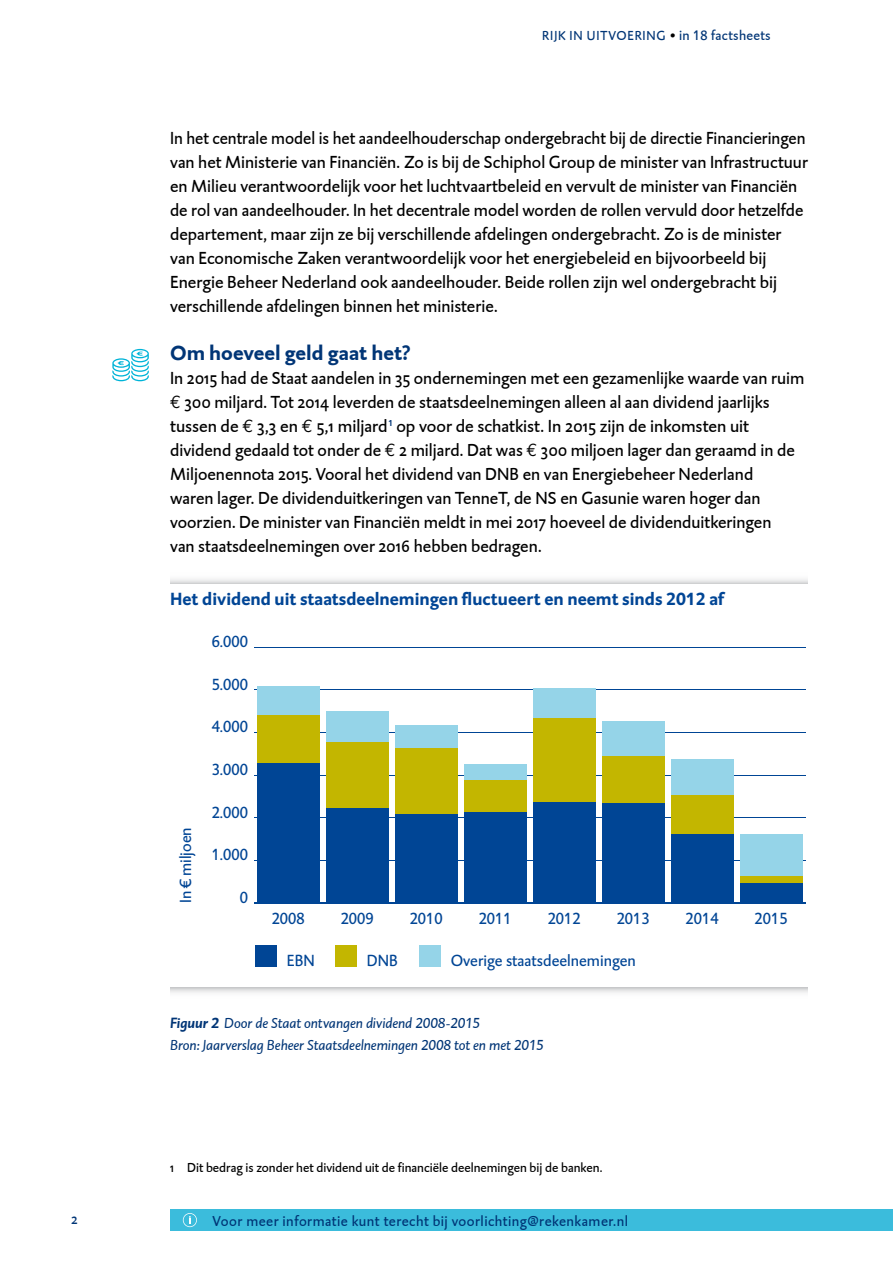
<style>
.page{position:relative;width:893px;height:1263px;background:#fff}
.page>*{position:absolute;margin:0;border:0;box-sizing:border-box;transform-origin:0 0}
._6_Kop_2{font:700 21px "DTL Caspari T";color:#003576}
._0_Platte_tekst{font:18px/24px "DTL Caspari ST";color:#000}
.t1{font:700 18px "DTL Caspari T";color:#004595}
.t2{font:16.5px "DTL Caspari T";color:#004595}
._19_bijschrift{font:italic 15px "DTL Caspari T";letter-spacing:-.005em;color:#003576}
.t3{font:15px "DTL Caspari T";letter-spacing:.03em;color:#003576}
.t4{font:15px "DTL Caspari ST";color:#003576}
._15_Voetnoot{font:13.5px "DTL Caspari ST";color:#000}
.t5{font:13.5px "DTL Caspari T";letter-spacing:.055em;color:#003576}
.s1{color:#000}
.s2{font-size:14.25px}
.s3{font-family:"Euro Mono"}
.s4{font-family:"DTL Caspari T Euro"}
.s5{font-weight:700}
</style>
<div class="page">
<div style="left:170px;top:1210px;width:723px;height:21px;background:#3bbcdc"></div>
<svg style="left:170px;top:987px;width:638px;height:6px"></svg>
<svg style="left:170px;top:579px;width:638px;height:4px"></svg>
<hr style="left:254px;top:860px;width:552px;height:1px;background:#004595">
<hr style="left:254px;top:817px;width:552px;height:1px;background:#004595">
<hr style="left:254px;top:775px;width:552px;height:1px;background:#004595">
<hr style="left:254px;top:732px;width:552px;height:1px;background:#004595">
<hr style="left:254px;top:690px;width:552px;height:1px;background:#004595">
<hr style="left:254px;top:647px;width:552px;height:1px;background:#004595">
<div style="left:257px;top:686px;width:62px;height:30px;background:#95d4e8"></div>
<div style="left:326px;top:711px;width:62px;height:31px;background:#95d4e8"></div>
<div style="left:395px;top:725px;width:62px;height:23px;background:#95d4e8"></div>
<div style="left:464px;top:764px;width:62px;height:16px;background:#95d4e8"></div>
<div style="left:533px;top:688px;width:62px;height:30px;background:#95d4e8"></div>
<div style="left:602px;top:721px;width:62px;height:35px;background:#95d4e8"></div>
<div style="left:671px;top:759px;width:62px;height:37px;background:#95d4e8"></div>
<div style="left:740px;top:834px;width:62px;height:42px;background:#95d4e8"></div>
<div style="left:257px;top:716px;width:62px;height:48px;background:#c3b600"></div>
<div style="left:326px;top:742px;width:62px;height:67px;background:#c3b600"></div>
<div style="left:395px;top:748px;width:62px;height:66px;background:#c3b600"></div>
<div style="left:464px;top:780px;width:62px;height:32px;background:#c3b600"></div>
<div style="left:533px;top:718px;width:62px;height:84px;background:#c3b600"></div>
<div style="left:602px;top:756px;width:62px;height:48px;background:#c3b600"></div>
<div style="left:671px;top:796px;width:62px;height:38px;background:#c3b600"></div>
<div style="left:740px;top:876px;width:62px;height:8px;background:#c3b600"></div>
<div style="left:257px;top:764px;width:62px;height:139px;background:#004595"></div>
<div style="left:326px;top:809px;width:62px;height:94px;background:#004595"></div>
<div style="left:395px;top:814px;width:62px;height:89px;background:#004595"></div>
<div style="left:464px;top:812px;width:62px;height:91px;background:#004595"></div>
<div style="left:533px;top:802px;width:62px;height:101px;background:#004595"></div>
<div style="left:602px;top:804px;width:62px;height:99px;background:#004595"></div>
<div style="left:671px;top:834px;width:62px;height:69px;background:#004595"></div>
<div style="left:740px;top:884px;width:62px;height:19px;background:#004595"></div>
<hr style="left:254px;top:902px;width:552px;height:1px;background:#004595">
<div style="left:255px;top:945px;width:21px;height:21px;background:#004595"></div>
<div style="left:335px;top:945px;width:22px;height:21px;background:#c3b600"></div>
<div style="left:419px;top:945px;width:21px;height:21px;background:#95d4e8"></div>
<svg style="left:112px;top:349px;width:37px;height:32px"></svg>
<p class="t5" style="left:542px;top:28px;width:230px">RIJK IN UITVOERING <span class="s1">•</span> <span class="s2">in 18 factsheets</span></p>
<p class="_0_Platte_tekst" style="left:170px;top:126px;width:639px">In het centrale model is het aandeelhouderschap ondergebracht bij de directie Financieringen van het Ministerie van Financiën. Zo is bij de Schiphol Group de minister van Infrastructuur en Milieu verantwoordelijk voor het luchtvaartbeleid en vervult de minister van Financiën de rol van aandeelhouder. In het decentrale model worden de rollen vervuld door hetzelfde departement, maar zijn ze bij verschillende afdelingen ondergebracht. Zo is de minister van Economische Zaken verantwoordelijk voor het energiebeleid en bijvoorbeeld bij Energie Beheer Nederland ook aandeelhouder. Beide rollen zijn wel ondergebracht bij verschillende afdelingen binnen het ministerie.</p>
<h2 class="_6_Kop_2" style="left:170px;top:339px;width:242px">Om hoeveel geld gaat het?</h2>
<p class="_0_Platte_tekst" style="left:170px;top:366px;width:636px">In 2015 had de Staat aandelen in 35 ondernemingen met een gezamenlijke waarde van ruim <span class="s3">€</span> 300 miljard. Tot 2014 leverden de staatsdeelnemingen alleen al aan dividend jaarlijks tussen de <span class="s3">€</span> 3,3 en <span class="s3">€</span> 5,1 miljard<sup>1</sup> op voor de schatkist. In 2015 zijn de inkomsten uit dividend gedaald tot onder de <span class="s3">€</span> 2 miljard. Dat was <span class="s3">€</span> 300 miljoen lager dan geraamd in de Miljoenennota 2015. Vooral het dividend van DNB en van Energiebeheer Nederland<br>waren lager. De dividenduitkeringen van TenneT, de NS en Gasunie waren hoger dan voorzien. De minister van Financiën meldt in mei 2017 hoeveel de dividenduitkeringen<br>van staatsdeelnemingen over 2016 hebben bedragen.</p>
<p class="t1" style="left:170px;top:587px;width:555px">Het dividend uit staatsdeelnemingen fluctueert en neemt sinds 2012 af</p>
<p class="t2" style="left:212px;top:632px;width:38px">6.000</p>
<p class="t2" style="left:212px;top:674px;width:38px">5.000</p>
<p class="t2" style="left:212px;top:717px;width:38px">4.000</p>
<p class="t2" style="left:212px;top:760px;width:38px">3.000</p>
<p class="t2" style="left:176px;top:903px;width:77px;rotate:-90deg">In <span class="s4">A</span> miljoen</p>
<p class="t2" style="left:212px;top:802px;width:38px">2.000</p>
<p class="t2" style="left:212px;top:845px;width:38px">1.000</p>
<p class="t2" style="left:240px;top:887px;width:10px">0</p>
<p class="t2" style="left:272px;top:908px;width:34px">2008</p>
<p class="t2" style="left:341px;top:908px;width:34px">2009</p>
<p class="t2" style="left:410px;top:908px;width:34px">2010</p>
<p class="t2" style="left:479px;top:908px;width:34px">2011</p>
<p class="t2" style="left:548px;top:908px;width:34px">2012</p>
<p class="t2" style="left:617px;top:908px;width:34px">2013</p>
<p class="t2" style="left:686px;top:908px;width:34px">2014</p>
<p class="t2" style="left:755px;top:908px;width:34px">2015</p>
<p class="t2" style="left:287px;top:951px;width:30px">EBN</p>
<p class="t2" style="left:367px;top:951px;width:33px">DNB</p>
<p class="t2" style="left:451px;top:951px;width:187px">Overige staatsdeelnemingen</p>
<p class="_19_bijschrift" style="left:170px;top:1013px;width:311px"><span class="s5">Figuur 2</span> Door de Staat ontvangen dividend 2008-2015</p>
<p class="_19_bijschrift" style="left:170px;top:1036px;width:375px">Bron: Jaarverslag Beheer Staatsdeelnemingen 2008 tot en met 2015</p>
<p class="_15_Voetnoot" style="left:170px;top:1159px;width:434px">1 Dit bedrag is zonder het dividend uit de financiële deelnemingen bij de banken.</p>
<p class="t4" style="left:71px;top:1210px;width:8px">2</p>
<p class="t3" style="left:213px;top:1212px;width:417px">Voor meer informatie kunt terecht bij voorlichting@rekenkamer.nl</p>
</div>
